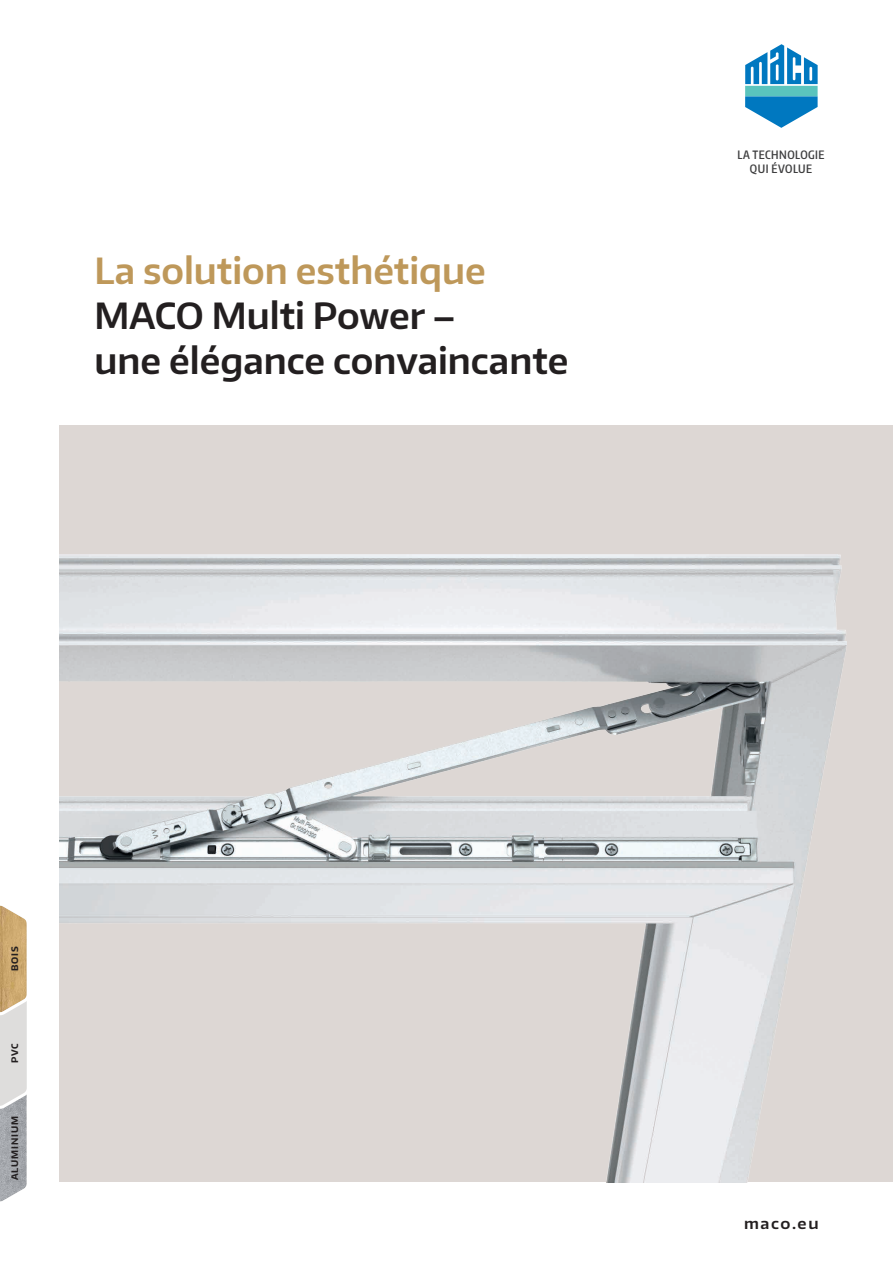
<style>
.page{position:relative;width:893px;height:1263px;background:#fff}
.page>*{position:absolute;margin:0;border:0;box-sizing:border-box;transform-origin:0 0}
.Headline_U1_schwarz{font:600 36px/45px "Encode Sans Normal";color:#231f20}
.Headline_U1_gold{font:600 36px "Encode Sans Normal";color:#be985a}
.URL_U1{font:600 15px "Encode Sans Wide";letter-spacing:.105em;color:#231f20}
.t1{font:600 11.55px/13.6px "Encode Sans Compressed";letter-spacing:.04em;color:#3e3e3f;text-align:center}
.Material_U1{font:700 9px "Encode Sans Normal";letter-spacing:.1em;color:#231f20}
</style>
<div class="page">
<div style="left:60px;top:425px;width:833px;height:757px;background:#ddd7d4"></div>
<img style="left:60px;top:555px;width:786px;height:627px">
<svg style="left:0;top:905px;width:27px;height:297px;background:#c8beae"></svg>
<svg style="left:745px;top:44px;width:73px;height:84px"></svg>
<p class="Headline_U1_gold" style="left:95px;top:247px;width:393px">La solution esthétique</p>
<p class="Headline_U1_schwarz" style="left:95px;top:292px;width:475px">MACO Multi Power –<br>une élégance convaincante</p>
<p class="t1" style="left:738px;top:148px;width:88px">LA TECHNOLOGIE<br>QUI ÉVOLUE</p>
<p class="Material_U1" style="left:9px;top:971px;width:26px;rotate:-90deg">BOIS</p>
<p class="Material_U1" style="left:9px;top:1063px;width:21px;rotate:-90deg">PVC</p>
<p class="Material_U1" style="left:9px;top:1180px;width:66px;rotate:-90deg">ALUMINIUM</p>
<p class="URL_U1" style="left:744px;top:1213px;width:76px">maco.eu</p>
</div>
